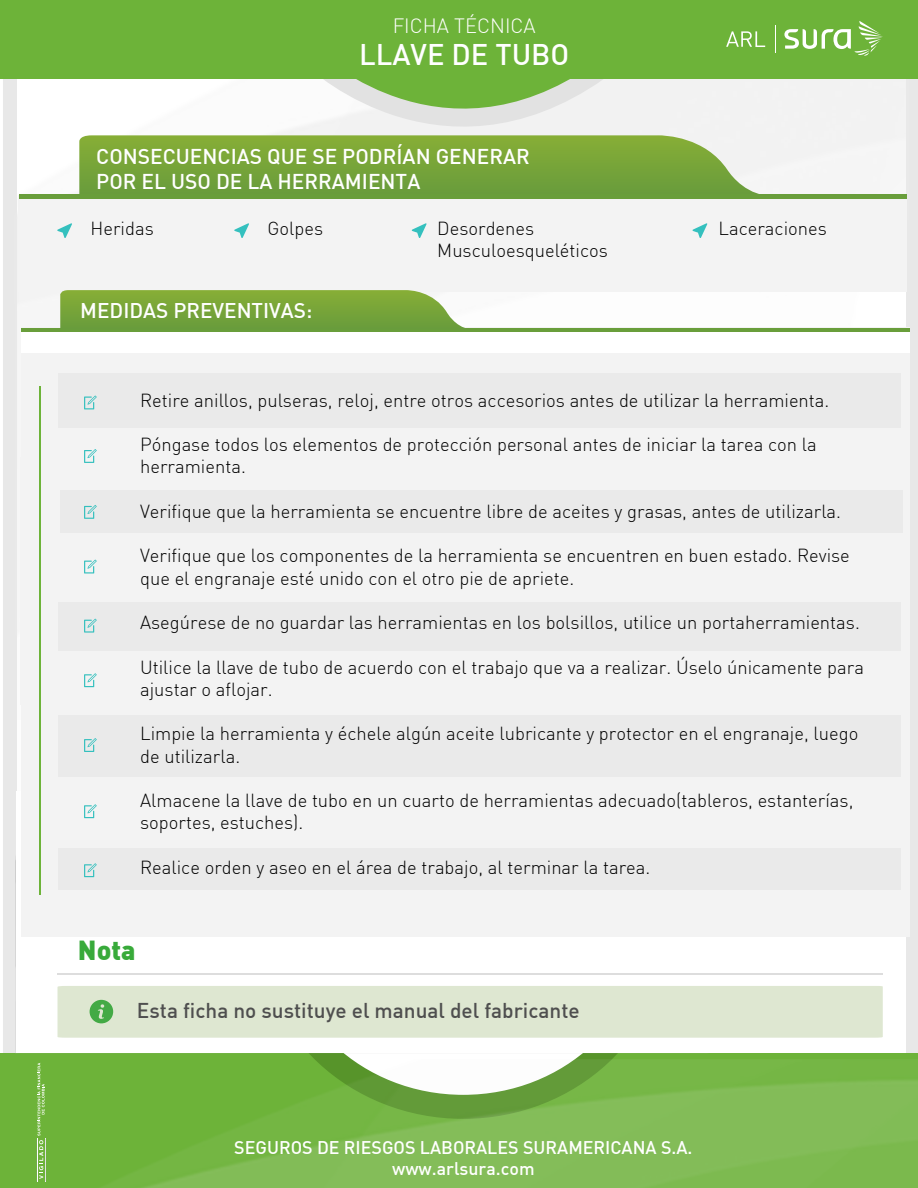
<style>
.page{position:relative;width:918px;height:1188px;background:#fff}
.page>*{position:absolute;margin:0;border:0;box-sizing:border-box;transform-origin:0 0}
.t1{font:500 29.25px "DIN";color:#fff}
.t2{font:900 27px "DIN Alternate";color:#38aa3a}
.t3{font:500 21px/25px "DIN";color:#fff}
.t4{font:500 21px "DIN";color:#4f4f4f}
.t5{font:500 20.85px "DIN";color:#fff}
.t6{font:300 20.25px "DIN";color:#fff}
.t7{font:300 18.6px/22.2px "DIN";color:#000}
.t8{font:500 18px/21.6px "DIN";color:#fff;text-align:center}
</style>
<div class="page">
<img style="left:14px;top:79px;width:894px;height:817px">
<svg style="left:271px;top:79px;width:385px;height:33px"></svg>
<div style="left:0;top:1053px;width:918px;height:135px;background:#6db339"></div>
<svg style="left:297px;top:79px;width:343px;height:56px"></svg>
<div style="left:0;top:0;width:918px;height:79px;background:#6db339"></div>
<img style="left:105px;top:1060px;width:813px;height:128px">
<div style="left:19px;top:212px;width:888px;height:80px;background:#f3f3f3"></div>
<hr style="left:37px;top:1138px;width:1px;height:43px;background:#fff">
<hr style="left:45px;top:1138px;width:1px;height:43px;background:#fff">
<svg style="left:38px;top:1063px;width:7px;height:116px"></svg>
<svg style="left:775px;top:25px;width:1px;height:28px"></svg>
<svg style="left:784px;top:21px;width:99px;height:35px"></svg>
<svg style="left:726px;top:31px;width:39px;height:16px"></svg>
<div style="left:17px;top:791px;width:888px;height:261px;background:#fff"></div>
<div style="left:22px;top:327px;width:888px;height:609px;background:#f3f3f3"></div>
<div style="left:21px;top:457px;width:888px;height:248px;background:#f3f3f3"></div>
<div style="left:59px;top:374px;width:842px;height:54px;background:#eaeaea"></div>
<div style="left:61px;top:490px;width:842px;height:43px;background:#eaeaea"></div>
<div style="left:59px;top:716px;width:842px;height:61px;background:#eaeaea"></div>
<div style="left:59px;top:849px;width:842px;height:41px;background:#eaeaea"></div>
<div style="left:59px;top:602px;width:842px;height:49px;background:#eaeaea"></div>
<div style="left:21px;top:328px;width:888px;height:5px;background:#699e3b"></div>
<div style="left:21px;top:333px;width:889px;height:20px;background:#fff"></div>
<svg style="left:60px;top:290px;width:426px;height:38px;background:#85ad4d"></svg>
<hr style="left:40px;top:387px;width:1px;height:508px;background:#6db339">
<svg style="left:84px;top:396px;width:13px;height:13px"></svg>
<svg style="left:84px;top:449px;width:13px;height:14px"></svg>
<svg style="left:84px;top:505px;width:13px;height:14px"></svg>
<svg style="left:84px;top:560px;width:13px;height:14px"></svg>
<svg style="left:84px;top:619px;width:13px;height:14px"></svg>
<svg style="left:84px;top:673px;width:13px;height:14px"></svg>
<svg style="left:84px;top:738px;width:13px;height:14px"></svg>
<svg style="left:84px;top:804px;width:13px;height:14px"></svg>
<svg style="left:84px;top:863px;width:13px;height:14px"></svg>
<svg style="left:78px;top:135px;width:715px;height:59px;background:#85ad4d"></svg>
<div style="left:19px;top:195px;width:888px;height:81px;background:#f3f3f3"></div>
<svg style="left:57px;top:223px;width:15px;height:15px"></svg>
<svg style="left:411px;top:223px;width:16px;height:15px"></svg>
<svg style="left:692px;top:223px;width:16px;height:15px"></svg>
<svg style="left:234px;top:223px;width:15px;height:15px"></svg>
<hr style="left:19px;top:194px;width:888px;height:4px;background:#699e3b">
<hr style="left:57px;top:973px;width:826px;height:1px;background:#ddd">
<div style="left:58px;top:986px;width:825px;height:52px;background:#dee7d1"></div>
<p class="t6" style="left:393px;top:14px;width:145px">FICHA TÉCNICA</p>
<h1 class="t1" style="left:359px;top:36px;width:212px">LLAVE DE TUBO</h1>
<p class="t3" style="left:96px;top:143px;width:435px">CONSECUENCIAS QUE SE PODRÍAN GENERAR<br>POR EL USO DE LA HERRAMIENTA</p>
<p class="t7" style="left:91px;top:217px;width:65px">Heridas</p>
<p class="t7" style="left:268px;top:217px;width:57px">Golpes</p>
<p class="t7" style="left:437px;top:217px;width:172px">Desordenes<br>Musculoesqueléticos</p>
<p class="t7" style="left:719px;top:217px;width:110px">Laceraciones</p>
<p class="t5" style="left:80px;top:298px;width:234px">MEDIDAS PREVENTIVAS:</p>
<p class="t7" style="left:140px;top:389px;width:691px">Retire anillos, pulseras, reloj, entre otros accesorios antes de utilizar la herramienta.</p>
<p class="t7" style="left:140px;top:433px;width:678px">Póngase todos los elementos de protección personal antes de iniciar la tarea con la herramienta.</p>
<p class="t7" style="left:140px;top:500px;width:703px">Verifique que la herramienta se encuentre libre de aceites y grasas, antes de utilizarla.</p>
<p class="t7" style="left:140px;top:544px;width:711px">Verifique que los componentes de la herramienta se encuentren en buen estado. Revise que el engranaje esté unido con el otro pie de apriete.</p>
<p class="t7" style="left:140px;top:611px;width:721px">Asegúrese de no guardar las herramientas en los bolsillos, utilice un portaherramientas.</p>
<p class="t7" style="left:140px;top:656px;width:725px">Utilice la llave de tubo de acuerdo con el trabajo que va a realizar. Úselo únicamente para ajustar o aflojar.</p>
<p class="t7" style="left:140px;top:722px;width:720px">Limpie la herramienta y échele algún aceite lubricante y protector en el engranaje, luego de utilizarla.</p>
<p class="t7" style="left:140px;top:789px;width:715px">Almacene la llave de tubo en un cuarto de herramientas adecuado(tableros, estanterías, soportes, estuches).</p>
<p class="t7" style="left:140px;top:856px;width:512px">Realice orden y aseo en el área de trabajo, al terminar la tarea.</p>
<h2 class="t2" style="left:78px;top:932px;width:59px">Nota</h2>
<p class="t4" style="left:137px;top:997px;width:444px">Esta ficha no sustituye el manual del fabricante</p>
<p class="t8" style="left:234px;top:1136px;width:460px">SEGUROS DE RIESGOS LABORALES SURAMERICANA S.A. www.arlsura.com</p>
</div>
